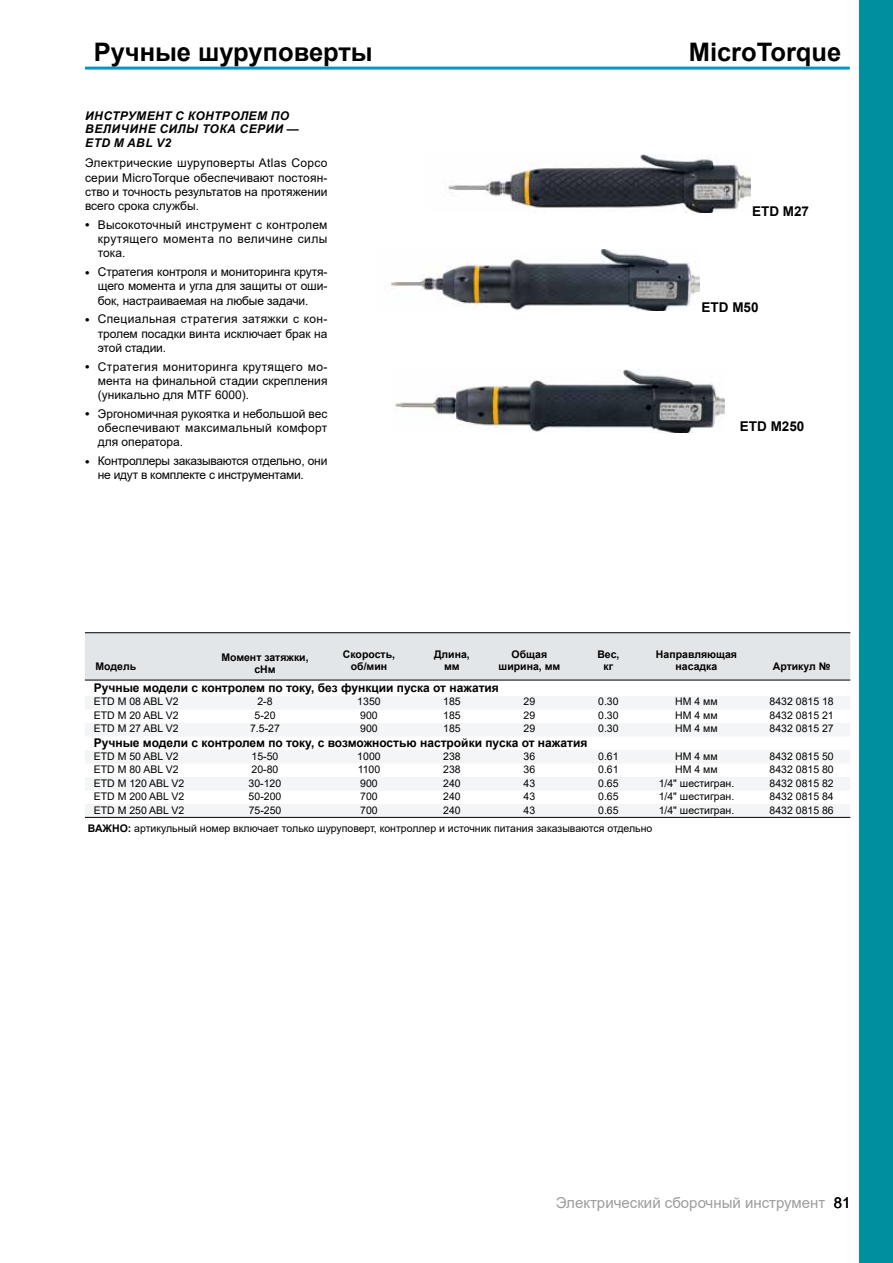
<style>
.page{position:relative;width:893px;height:1263px;background:#fff}
.page>*{position:absolute;margin:0;border:0;box-sizing:border-box;transform-origin:0 0}
.t1{font:700 25.5px "Arial";color:#000}
.t2{font:15px "Arial";color:#9d9d9c}
.t3{font:700 13.5px "Arial";color:#000}
.t4{font:12px/14.2px "Arial";color:#000;text-align:justify}
.t5{font:700 12px "Arial";color:#000}
.t6{font:12px/14.2px "Arial";letter-spacing:-.02em;color:#000}
.t7{font:italic 700 12px/13.5px "Arial";letter-spacing:.035em;color:#000}
.t8{font:10.5px "Arial";color:#000}
.t9{font:700 10.5px/12.6px "Arial";color:#000;text-align:center}
.s1{font-weight:700}
.s2{color:#000}
</style>
<div class="page">
<div style="left:859px;top:0;width:34px;height:1263px;background:#008f9d"></div>
<hr style="left:85px;top:67px;width:765px;height:3px;background:#0097c4">
<div style="left:85px;top:632px;width:765px;height:48px;background:#e3e6e8;border:2px solid #e3e6e8"></div>
<div style="left:85px;top:696px;width:765px;height:13px;background:#f4f5f6"></div>
<div style="left:85px;top:723px;width:765px;height:13px;background:#f4f5f6"></div>
<div style="left:85px;top:750px;width:765px;height:13px;background:#f4f5f6"></div>
<div style="left:85px;top:777px;width:765px;height:13px;background:#f4f5f6"></div>
<div style="left:85px;top:804px;width:765px;height:13px;background:#f4f5f6;border:2px solid #f4f5f6"></div>
<hr style="left:85px;top:632px;width:765px;height:1px;background:#000">
<hr style="left:85px;top:680px;width:765px;height:1px;background:#000">
<hr style="left:85px;top:817px;width:765px;height:1px;background:#000">
<img style="left:395px;top:370px;width:330px;height:63px">
<img style="left:448px;top:155px;width:303px;height:58px">
<img style="left:391px;top:249px;width:309px;height:62px">
<h1 class="t1" style="left:94px;top:34px;width:280px">Ручные шуруповерты</h1>
<h1 class="t1" style="left:689px;top:34px;width:154px">MicroTorque</h1>
<p class="t7" style="left:85px;top:109px;width:215px">ИНСТРУМЕНТ С КОНТРОЛЕМ ПО<br>ВЕЛИЧИНЕ СИЛЫ ТОКА СЕРИИ —<br>ETD M ABL V2</p>
<p class="t4" style="left:85px;top:156px;width:244px">Электрические шуруповерты Atlas Copco серии MicroTorque обеспечивают постоян&shy;ство и точность результатов на протяжении всего срока службы.</p>
<p class="t4" style="left:98px;top:217px;width:231px;text-indent:-13px">● Высокоточный инструмент с контролем крутящего момента по величине силы тока.</p>
<p class="t4" style="left:98px;top:265px;width:231px;text-indent:-13px">● Стратегия контроля и мониторинга крутя&shy;щего момента и угла для защиты от оши&shy;бок, настраиваемая на любые задачи.</p>
<p class="t4" style="left:98px;top:312px;width:231px;text-indent:-13px">● Специальная стратегия затяжки с кон&shy;тролем посадки винта исключает брак на этой стадии.</p>
<p class="t4" style="left:98px;top:359px;width:231px;text-indent:-13px">● Стратегия мониторинга крутящего мо&shy;мента на финальной стадии скрепления (уникально для MTF 6000).</p>
<p class="t4" style="left:98px;top:406px;width:231px;text-indent:-13px">● Эргономичная рукоятка и небольшой вес обеспечивают максимальный комфорт для оператора.</p>
<p class="t6" style="left:98px;top:454px;width:231px;text-indent:-13px">● Контроллеры заказываются отдельно, они не идут в комплекте с инструментами.</p>
<p class="t3" style="left:752px;top:202px;width:59px">ETD M27</p>
<p class="t3" style="left:702px;top:297px;width:59px">ETD M50</p>
<p class="t3" style="left:740px;top:417px;width:66px">ETD M250</p>
<p class="t9" style="left:96px;top:660px;width:42px">Модель</p>
<p class="t9" style="left:221px;top:651px;width:89px">Момент затяжки, сНм</p>
<p class="t9" style="left:343px;top:648px;width:54px">Скорость, об/мин</p>
<p class="t9" style="left:434px;top:648px;width:37px">Длина, мм</p>
<p class="t9" style="left:499px;top:648px;width:63px">Общая ширина, мм</p>
<p class="t9" style="left:597px;top:648px;width:24px">Вес, кг</p>
<p class="t9" style="left:656px;top:648px;width:83px">Направляющая насадка</p>
<p class="t9" style="left:773px;top:660px;width:59px">Артикул №</p>
<p class="t5" style="left:94px;top:679px;width:407px">Ручные модели с контролем по току, без функции пуска от нажатия</p>
<p class="t8" style="left:94px;top:694px;width:86px">ETD M 08 ABL V2</p>
<p class="t8" style="left:257px;top:694px;width:17px">2-8</p>
<p class="t8" style="left:357px;top:694px;width:25px">1350</p>
<p class="t8" style="left:443px;top:694px;width:19px">185</p>
<p class="t8" style="left:524px;top:694px;width:13px">29</p>
<p class="t8" style="left:598px;top:694px;width:22px">0.30</p>
<p class="t8" style="left:675px;top:694px;width:44px">HM 4 мм</p>
<p class="t8" style="left:769px;top:694px;width:66px">8432 0815 18</p>
<p class="t8" style="left:94px;top:708px;width:86px">ETD M 20 ABL V2</p>
<p class="t8" style="left:254px;top:708px;width:23px">5-20</p>
<p class="t8" style="left:360px;top:708px;width:19px">900</p>
<p class="t8" style="left:443px;top:708px;width:19px">185</p>
<p class="t8" style="left:524px;top:708px;width:13px">29</p>
<p class="t8" style="left:598px;top:708px;width:22px">0.30</p>
<p class="t8" style="left:675px;top:708px;width:44px">HM 4 мм</p>
<p class="t8" style="left:769px;top:708px;width:66px">8432 0815 21</p>
<p class="t8" style="left:94px;top:721px;width:86px">ETD M 27 ABL V2</p>
<p class="t8" style="left:250px;top:721px;width:31px">7.5-27</p>
<p class="t8" style="left:360px;top:721px;width:19px">900</p>
<p class="t8" style="left:443px;top:721px;width:19px">185</p>
<p class="t8" style="left:524px;top:721px;width:13px">29</p>
<p class="t8" style="left:598px;top:721px;width:22px">0.30</p>
<p class="t8" style="left:675px;top:721px;width:44px">HM 4 мм</p>
<p class="t8" style="left:769px;top:721px;width:66px">8432 0815 27</p>
<p class="t5" style="left:94px;top:734px;width:495px">Ручные модели с контролем по току, с возможностью настройки пуска от нажатия</p>
<p class="t8" style="left:94px;top:749px;width:86px">ETD M 50 ABL V2</p>
<p class="t8" style="left:252px;top:749px;width:28px">15-50</p>
<p class="t8" style="left:357px;top:749px;width:25px">1000</p>
<p class="t8" style="left:443px;top:749px;width:19px">238</p>
<p class="t8" style="left:524px;top:749px;width:13px">36</p>
<p class="t8" style="left:598px;top:749px;width:22px">0.61</p>
<p class="t8" style="left:675px;top:749px;width:44px">HM 4 мм</p>
<p class="t8" style="left:769px;top:749px;width:66px">8432 0815 50</p>
<p class="t8" style="left:94px;top:762px;width:86px">ETD M 80 ABL V2</p>
<p class="t8" style="left:252px;top:762px;width:28px">20-80</p>
<p class="t8" style="left:358px;top:762px;width:24px">1100</p>
<p class="t8" style="left:443px;top:762px;width:19px">238</p>
<p class="t8" style="left:524px;top:762px;width:13px">36</p>
<p class="t8" style="left:598px;top:762px;width:22px">0.61</p>
<p class="t8" style="left:675px;top:762px;width:44px">HM 4 мм</p>
<p class="t8" style="left:769px;top:762px;width:66px">8432 0815 80</p>
<p class="t8" style="left:94px;top:776px;width:92px">ETD M 120 ABL V2</p>
<p class="t8" style="left:249px;top:776px;width:34px">30-120</p>
<p class="t8" style="left:360px;top:776px;width:19px">900</p>
<p class="t8" style="left:443px;top:776px;width:19px">240</p>
<p class="t8" style="left:524px;top:776px;width:13px">43</p>
<p class="t8" style="left:598px;top:776px;width:22px">0.65</p>
<p class="t8" style="left:659px;top:776px;width:77px">1/4" шестигран.</p>
<p class="t8" style="left:769px;top:776px;width:66px">8432 0815 82</p>
<p class="t8" style="left:94px;top:789px;width:92px">ETD M 200 ABL V2</p>
<p class="t8" style="left:249px;top:789px;width:34px">50-200</p>
<p class="t8" style="left:360px;top:789px;width:19px">700</p>
<p class="t8" style="left:443px;top:789px;width:19px">240</p>
<p class="t8" style="left:524px;top:789px;width:13px">43</p>
<p class="t8" style="left:598px;top:789px;width:22px">0.65</p>
<p class="t8" style="left:659px;top:789px;width:77px">1/4" шестигран.</p>
<p class="t8" style="left:770px;top:789px;width:66px">8432 0815 84</p>
<p class="t8" style="left:94px;top:803px;width:92px">ETD M 250 ABL V2</p>
<p class="t8" style="left:249px;top:803px;width:34px">75-250</p>
<p class="t8" style="left:360px;top:803px;width:19px">700</p>
<p class="t8" style="left:443px;top:803px;width:19px">240</p>
<p class="t8" style="left:524px;top:803px;width:13px">43</p>
<p class="t8" style="left:598px;top:803px;width:22px">0.65</p>
<p class="t8" style="left:659px;top:803px;width:77px">1/4" шестигран.</p>
<p class="t8" style="left:770px;top:803px;width:66px">8432 0815 86</p>
<p class="t8" style="left:88px;top:821px;width:566px"><span class="s1">ВАЖНО:</span> артикульный номер включает только шуруповерт, контроллер и источник питания заказываются отдельно</p>
<p class="t2" style="left:556px;top:1192px;width:296px">Электрический сборочный инструмент <span class="s2">81</span></p>
</div>
